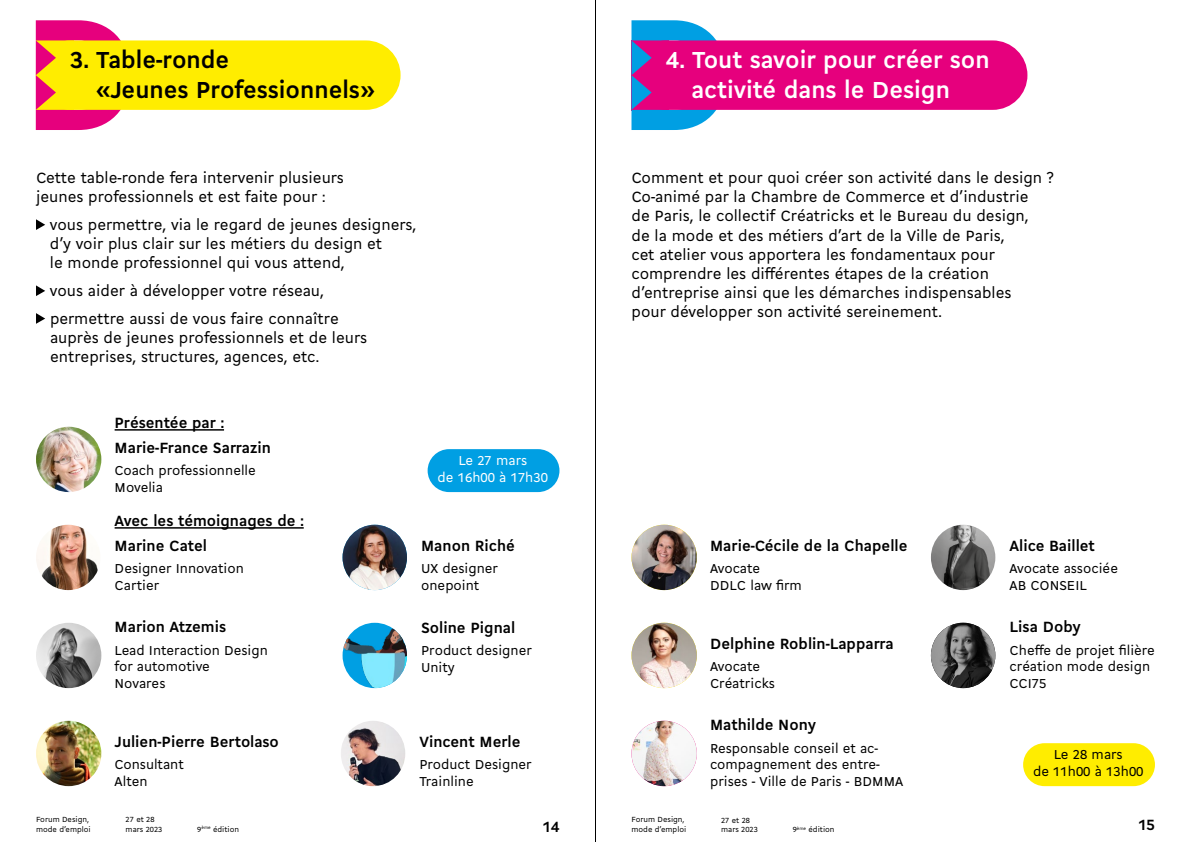
<style>
.page{position:relative;width:1191px;height:842px;background:#fff}
.page>*{position:absolute;margin:0;border:0;box-sizing:border-box;transform-origin:0 0}
.t1{font:700 25px/30px "Cogito";color:#fff;text-align:center}
.t2{font:700 25px/30px "Cogito";color:#000}
.t3{font:16px/19.2px "Cogito";color:#000}
.t4{font:700 16px/24.9px "Cogito";color:#000}
.t5{font:14px/16.8px "Cogito";color:#000}
.t6{font:14px/16.8px "Cogito";color:#fff;text-align:center}
.t7{font:8px/9.6px "Cogito";color:#000}
</style>
<div class="page">
<svg style="left:36px;top:219px;width:9px;height:11px"></svg>
<svg style="left:36px;top:285px;width:9px;height:11px"></svg>
<svg style="left:36px;top:313px;width:9px;height:11px"></svg>
<img style="left:36px;top:525px;width:62px;height:65px">
<hr style="left:115px;top:527px;width:189px;height:2px;background:#000">
<img style="left:342px;top:623px;width:65px;height:65px">
<img style="left:341px;top:721px;width:64px;height:65px">
<img style="left:36px;top:721px;width:65px;height:65px;border-radius:33px">
<img style="left:36px;top:623px;width:65px;height:65px;border-radius:33px">
<hr style="left:115px;top:429px;width:109px;height:2px;background:#000">
<img style="left:36px;top:427px;width:65px;height:65px;border-radius:33px">
<div style="left:36px;top:40px;width:364px;height:70px;background:#ffed00;border-radius:35px"></div>
<svg style="left:36px;top:20px;width:94px;height:110px"></svg>
<div style="left:427px;top:449px;width:132px;height:43px;background:#009fe3;border-radius:21px"></div>
<img style="left:931px;top:525px;width:64px;height:65px">
<img style="left:631px;top:525px;width:66px;height:65px;border-radius:33px">
<img style="left:931px;top:623px;width:64px;height:65px">
<img style="left:631px;top:721px;width:66px;height:65px;border-radius:33px">
<img style="left:631px;top:623px;width:66px;height:65px;border-radius:33px">
<div style="left:631px;top:40px;width:396px;height:70px;background:#e6007d;border-radius:35px"></div>
<svg style="left:631px;top:20px;width:95px;height:110px"></svg>
<div style="left:1023px;top:743px;width:132px;height:43px;background:#ffed00;border-radius:21px"></div>
<hr style="left:595px;top:0;width:1px;height:842px;background:#000">
<img style="left:342px;top:525px;width:65px;height:65px">
<h1 class="t2" style="left:96px;top:43px;width:280px;text-indent:-26px">3. Table-ronde<br>«Jeunes Professionnels»</h1>
<p class="t3" style="left:36px;top:167px;width:309px">Cette table-ronde fera intervenir plusieurs jeunes professionnels et est faite pour :</p>
<p class="t3" style="left:50px;top:214px;width:368px">vous permettre, via le regard de jeunes designers, d’y voir plus clair sur les métiers du design et<br>le monde professionnel qui vous attend,</p>
<p class="t3" style="left:50px;top:276px;width:290px;line-height:27.7px">vous aider à développer votre réseau, permettre aussi de vous faire connaître</p>
<p class="t3" style="left:50px;top:327px;width:318px">auprès de jeunes professionnels et de leurs entreprises, structures, agences, etc.</p>
<p class="t4" style="left:115px;top:409px;width:158px">Présentée par :<br>Marie-France Sarrazin</p>
<p class="t5" style="left:115px;top:461px;width:143px">Coach professionnelle<br>Movelia</p>
<p class="t6" style="left:437px;top:451px;width:112px">Le 27 mars<br>de 16h00 à 17h30</p>
<p class="t4" style="left:115px;top:507px;width:191px">Avec les témoignages de :<br>Marine Catel</p>
<p class="t5" style="left:115px;top:559px;width:131px">Designer Innovation<br>Cartier</p>
<p class="t4" style="left:115px;top:613px;width:113px">Marion Atzemis</p>
<p class="t5" style="left:115px;top:641px;width:155px">Lead Interaction Design for automotive<br>Novares</p>
<p class="t4" style="left:115px;top:728px;width:166px">Julien-Pierre Bertolaso</p>
<p class="t5" style="left:115px;top:755px;width:71px">Consultant<br>Alten</p>
<p class="t4" style="left:421px;top:532px;width:95px">Manon Riché</p>
<p class="t5" style="left:421px;top:559px;width:78px">UX designer onepoint</p>
<p class="t4" style="left:421px;top:614px;width:96px">Soline Pignal</p>
<p class="t5" style="left:421px;top:641px;width:112px">Product designer<br>Unity</p>
<p class="t4" style="left:419px;top:728px;width:103px">Vincent Merle</p>
<p class="t5" style="left:419px;top:755px;width:114px">Product Designer<br>Trainline</p>
<h1 class="t1" style="left:666px;top:43px;width:325px">4. Tout savoir pour créer son activité dans le Design</h1>
<p class="t3" style="left:631px;top:167px;width:424px">Comment et pour quoi créer son activité dans le design ?<br>Co-animé par la Chambre de Commerce et d’industrie<br>de Paris, le collectif Créatricks et le Bureau du design,<br>de la mode et des métiers d’art de la Ville de Paris,<br>cet atelier vous apportera les fondamentaux pour comprendre les différentes étapes de la création d’entreprise ainsi que les démarches indispensables<br>pour développer son activité sereinement.</p>
<p class="t4" style="left:710px;top:532px;width:199px">Marie-Cécile de la Chapelle</p>
<p class="t5" style="left:710px;top:559px;width:93px">Avocate<br>DDLC law firm</p>
<p class="t4" style="left:710px;top:630px;width:185px">Delphine Roblin-Lapparra</p>
<p class="t5" style="left:710px;top:657px;width:66px">Avocate<br>Créatricks</p>
<p class="t4" style="left:710px;top:711px;width:107px">Mathilde Nony</p>
<p class="t5" style="left:710px;top:739px;width:194px">Responsable conseil et ac&shy;compagnement des entre&shy;prises - Ville de Paris - BDMMA</p>
<p class="t4" style="left:1009px;top:532px;width:87px">Alice Baillet</p>
<p class="t5" style="left:1009px;top:559px;width:110px">Avocate associée<br>AB CONSEIL</p>
<p class="t4" style="left:1009px;top:613px;width:73px">Lisa Doby</p>
<p class="t5" style="left:1009px;top:641px;width:147px">Cheffe de projet filière création mode design<br>CCI75</p>
<p class="t5" style="left:1033px;top:745px;width:112px;text-align:center">Le 28 mars<br>de 11h00 à 13h00</p>
<p class="t7" style="left:36px;top:814px;width:56px">Forum Design, mode d’emploi</p>
<p class="t7" style="left:197px;top:824px;width:43px">9<sup>ème</sup> édition</p>
<p class="t7" style="left:126px;top:814px;width:38px">27 et 28 mars 2023</p>
<p class="t4" style="left:543px;top:813px;width:18px">14</p>
<p class="t7" style="left:631px;top:814px;width:56px">Forum Design, mode d’emploi</p>
<p class="t7" style="left:792px;top:824px;width:43px">9<sup>ème</sup> édition</p>
<p class="t7" style="left:721px;top:815px;width:38px">27 et 28 mars 2023</p>
<p class="t4" style="left:1138px;top:811px;width:18px">15</p>
</div>
